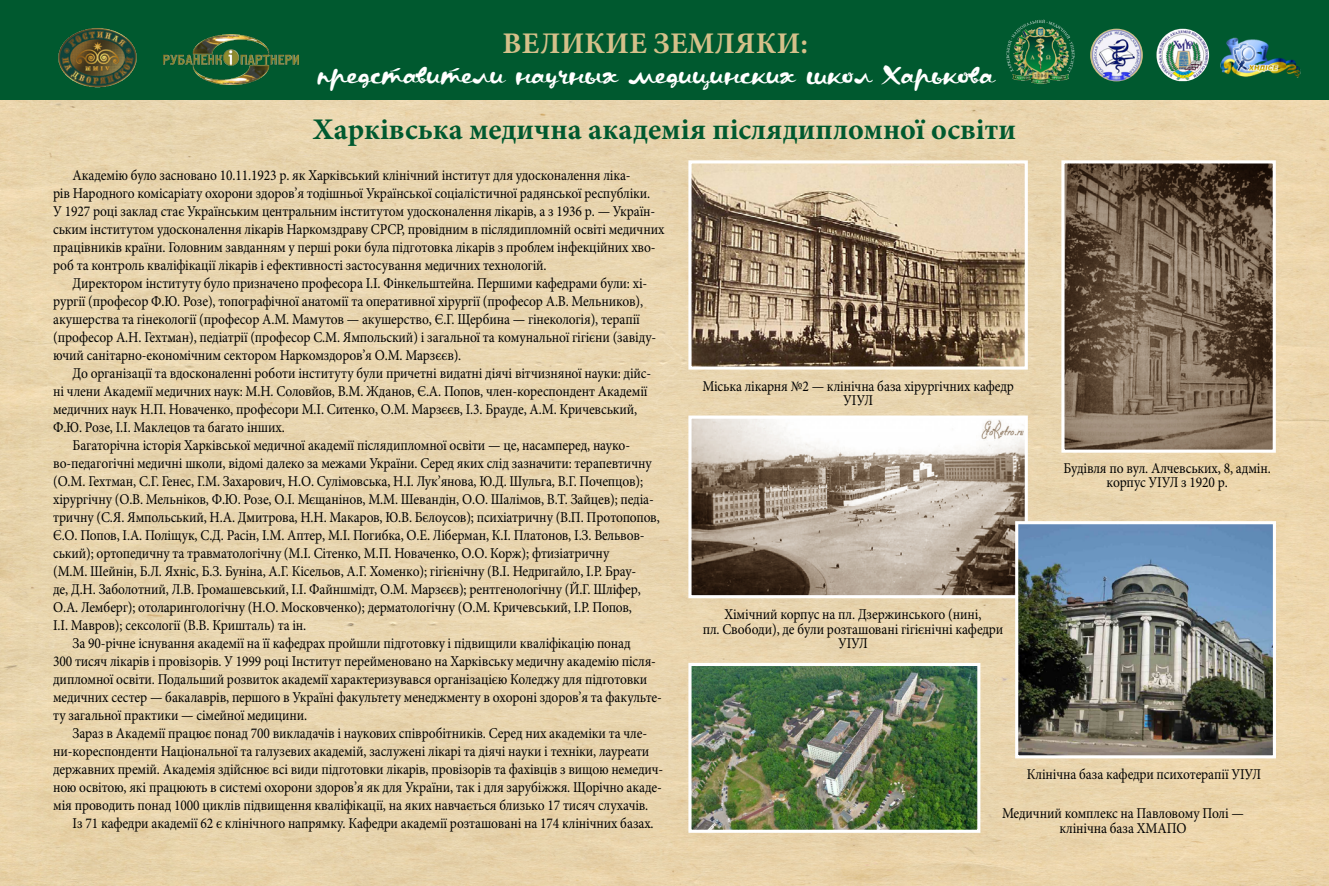
<style>
.page{position:relative;width:1329px;height:886px;background:#fff}
.page>*{position:absolute;margin:0;border:0;box-sizing:border-box;transform-origin:0 0}
.t1{font:700 30px "Minion Pro";color:#00592f}
.t2{font:700 30px "Minion Pro";letter-spacing:.01em;color:#d5c08a}
.t3{font:22.5px "Kapelka";color:#fff}
.t4{font:15px/18px "Minion Pro";letter-spacing:-.01em;color:#000;text-align:center;scale:.9 1}
</style>
<div class="page">
<img style="left:0;top:99px;width:1329px;height:787px">
<div style="left:0;top:0;width:1329px;height:99px;background:#00592f"></div>
<img style="left:58px;top:28px;width:79px;height:60px">
<img style="left:163px;top:35px;width:136px;height:49px">
<img style="left:1220px;top:38px;width:81px;height:39px">
<img style="left:1006px;top:19px;width:69px;height:65px">
<img style="left:1090px;top:29px;width:53px;height:52px;border-radius:26px">
<img style="left:1156px;top:29px;width:53px;height:52px">
<img style="left:1065px;top:164px;width:207px;height:285px">
<div style="left:1061px;top:160px;width:215px;height:293px;border:3px solid #fff"></div>
<img style="left:692px;top:667px;width:284px;height:162px">
<div style="left:688px;top:663px;width:292px;height:170px;border:3px solid #fff"></div>
<img style="left:692px;top:419px;width:332px;height:175px">
<div style="left:688px;top:415px;width:340px;height:183px;border:3px solid #fff"></div>
<img style="left:692px;top:164px;width:332px;height:202px">
<div style="left:688px;top:160px;width:340px;height:210px;border:3px solid #fff"></div>
<img style="left:1019px;top:525px;width:253px;height:229px">
<div style="left:1015px;top:521px;width:261px;height:237px;border:3px solid #fff"></div>
<h1 class="t2" style="left:502px;top:22px;width:307px">ВЕЛИКИЕ ЗЕМЛЯКИ:</h1>
<h2 class="t3" style="left:317px;top:58px;width:678px">представители научных медицинских школ Харькова</h2>
<h1 class="t1" style="left:313px;top:108px;width:704px">Харківська медична академія післядипломної освіти</h1>
<p class="t4" style="left:53px;top:166px;width:681px;text-align:left;text-indent:19px">Академію було засновано 10.11.1923 р. як Харківський клінічний інститут для удосконалення ліка-<br>рів Народного комісаріату охорони здоров’я тодішньої Української соціалістичної радянської республіки.<br>У 1927 році заклад стає Українським центральним інститутом удосконалення лікарів, а з 1936 р. — Україн&shy;ським інститутом удосконалення лікарів Наркомздраву СРСР, провідним в післядипломній освіті медичних працівників країни. Головним завданням у перші роки була підготовка лікарів з проблем інфекційних хво&shy;роб та контроль кваліфікації лікарів і ефективності застосування медичних технологій.</p>
<p class="t4" style="left:53px;top:274px;width:672px;text-align:left;text-indent:19px">Директором інституту було призначено професора І.І. Фінкельштейна. Першими кафедрами були: хі&shy;рургії (професор Ф.Ю. Розе), топографічної анатомії та оперативної хірургії (професор А.В. Мельников), акушерства та гінекології (професор А.М. Мамутов — акушерство, Є.Г. Щербина — гінекологія), терапії (професор А.Н. Гехтман), педіатрії (професор С.М. Ямпольский) і загальної та комунальної гігієни (завіду&shy;ючий санітарно-економічним сектором Наркомздоров’я О.М. Марзєєв).</p>
<p class="t4" style="left:53px;top:364px;width:666px;text-align:left;text-indent:19px">До організації та вдосконаленні роботи інституту були причетні видатні діячі вітчизняної науки: дійс&shy;ні члени Академії медичних наук: М.Н. Соловйов, В.М. Жданов, Є.А. Попов, член-кореспондент Академії медичних наук Н.П. Новаченко, професори М.І. Ситенко, О.М. Марзєєв, І.3. Брауде, А.М. Кричевський, Ф.Ю. Розе, І.І. Маклецов та багато інших.</p>
<p class="t4" style="left:73px;top:436px;width:621px">Багаторічна історія Харківської медичної академії післядипломної освіти — це, насамперед, науко-</p>
<p class="t4" style="left:53px;top:454px;width:667px">во-педагогічні медичні школи, відомі далеко за межами України. Серед яких слід зазначити: терапевтичну</p>
<p class="t4" style="left:53px;top:472px;width:657px">(О.М. Гехтман, С.Г. Генес, Г.М. Захарович, Н.О. Сулімовська, Н.І. Лук’янова, Ю.Д. Шульга, В.Г. Почепцов);</p>
<p class="t4" style="left:53px;top:490px;width:669px">хірургічну (О.В. Мельніков, Ф.Ю. Розе, О.І. Мєщанінов, М.М. Шевандін, О.О. Шалімов, В.Т. Зайцев); педіа-</p>
<p class="t4" style="left:53px;top:508px;width:675px">тричну (С.Я. Ямпольський, Н.А. Дмитрова, Н.Н. Макаров, Ю.В. Бєлоусов); психіатричну (В.П. Протопопов,</p>
<p class="t4" style="left:53px;top:526px;width:659px">Є.О. Попов, І.А. Поліщук, С.Д. Расін, І.М. Аптер, М.І. Погибка, О.Е. Ліберман, К.І. Платонов, І.З. Вельвов-</p>
<p class="t4" style="left:53px;top:544px;width:619px">ський); ортопедичну та травматологічну (М.І. Сітенко, М.П. Новаченко, О.О. Корж); фтизіатричну</p>
<p class="t4" style="left:53px;top:562px;width:649px">(М.М. Шейнін, Б.Л. Яхніс, Б.З. Буніна, А.Г. Кісельов, А.Г. Хоменко); гігієнічну (В.І. Недригайло, І.Р. Брау-</p>
<p class="t4" style="left:53px;top:580px;width:654px">де, Д.Н. Заболотний, Л.В. Громашевський, І.І. Файншмідт, О.М. Марзєєв); рентгенологічну (Й.Г. Шліфер,</p>
<p class="t4" style="left:53px;top:598px;width:645px">О.А. Лемберг); отоларингологічну (Н.О. Московченко); дерматологічну (О.М. Кричевський, І.Р. Попов,</p>
<p class="t4" style="left:53px;top:616px;width:283px">І.І. Мавров); сексології (В.В. Кришталь) та ін.</p>
<p class="t4" style="left:73px;top:634px;width:622px">За 90-річне існування академії на її кафедрах пройшли підготовку і підвищили кваліфікацію понад</p>
<p class="t4" style="left:53px;top:652px;width:671px">300 тисяч лікарів і провізорів. У 1999 році Інститут перейменовано на Харківську медичну академію після-</p>
<p class="t4" style="left:53px;top:670px;width:662px">дипломної освіти. Подальший розвиток академії характеризувався організацією Коледжу для підготовки</p>
<p class="t4" style="left:53px;top:688px;width:678px">медичних сестер — бакалаврів, першого в Україні факультету менеджменту в охороні здоров’я та факульте-</p>
<p class="t4" style="left:53px;top:706px;width:284px">ту загальної практики — сімейної медицини.</p>
<p class="t4" style="left:73px;top:724px;width:640px">Зараз в Академії працює понад 700 викладачів і наукових співробітників. Серед них академіки та чле-</p>
<p class="t4" style="left:53px;top:742px;width:664px">ни-кореспонденти Національної та галузевих академій, заслужені лікарі та діячі науки і техніки, лауреати</p>
<p class="t4" style="left:53px;top:760px;width:679px">державних премій. Академія здійснює всі види підготовки лікарів, провізорів та фахівців з вищою немедич-</p>
<p class="t4" style="left:53px;top:778px;width:678px">ною освітою, які працюють в системі охорони здоров’я як для України, так і для зарубіжжя. Щорічно акаде-</p>
<p class="t4" style="left:53px;top:796px;width:663px">мія проводить понад 1000 циклів підвищення кваліфікації, на яких навчається близько 17 тисяч слухачів.</p>
<p class="t4" style="left:73px;top:814px;width:647px">Із 71 кафедри академії 62 є клінічного напрямку. Кафедри академії розташовані на 174 клінічних базах.</p>
<p class="t4" style="left:702px;top:379px;width:348px;line-height:14.4px">Міська лікарня №2 — клінічна база хірургічних кафедр<br>УІУЛ</p>
<p class="t4" style="left:703px;top:607px;width:335px;line-height:14.4px">Хімічний корпус на пл. Дзержинського (нині,<br>пл. Свободи), де були розташовані гігієнічні кафедри<br>УІУЛ</p>
<p class="t4" style="left:1063px;top:461px;width:232px;line-height:14.4px">Будівля по вул. Алчевських, 8, адмін. корпус УІУЛ з 1920 р.</p>
<p class="t4" style="left:1027px;top:765px;width:262px">Клінічна база кафедри психотерапії УІУЛ</p>
<p class="t4" style="left:1002px;top:806px;width:270px;line-height:14.4px">Медичний комплекс на Павловому Полі — клінічна база ХМАПО</p>
</div>
